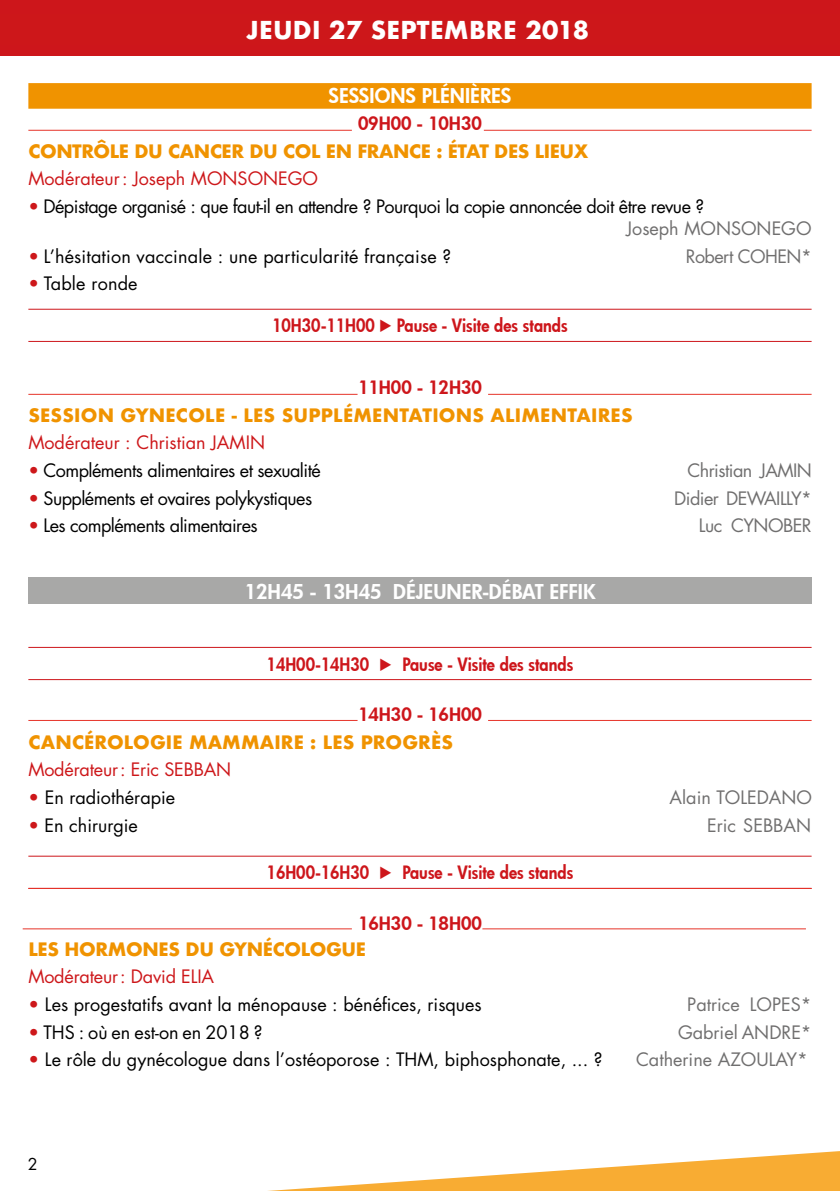
<style>
.page{position:relative;width:840px;height:1191px;background:#fff}
.page>*{position:absolute;margin:0;border:0;box-sizing:border-box;transform-origin:0 0}
.t1{font:700 24px "Futura";letter-spacing:.01em;color:#fff}
.t2{font:800 20px "Futura";color:#fff}
.t3{font:18px "Futura";color:#000}
.t4{font:18px/22px "Futura";letter-spacing:-.03em;color:#000}
.t5{font:800 18px "Futura";color:#cd161b;scale:.9 1}
.t6{font:18px "Futura";color:#cd171a}
.t7{font:700 18px "Futura";letter-spacing:.005em;color:#f09300}
.t8{font:18px "Futura";color:#706f6f}
.t9{font:18px "Futura";letter-spacing:-.03em;color:#706f6f}
.t10{font:800 18px "Futura";color:#cd161b}
.t11{font:700 18px "Futura";letter-spacing:-.025em;color:#f09300}
.t12{font:700 18px "Futura";letter-spacing:-.02em;color:#f09300}
.t13{font:16px "Futura";color:#000}
.s1{color:#cd171a}
.s2{color:#706f6f}
</style>
<div class="page">
<div style="left:0;top:0;width:839px;height:56px;background:#cd161b"></div>
<div style="left:28px;top:83px;width:783px;height:26px;background:#f09300"></div>
<hr style="left:28px;top:309px;width:783px;height:1px;background:#cd161b">
<hr style="left:28px;top:341px;width:783px;height:1px;background:#cd161b">
<hr style="left:483px;top:130px;width:328px;height:1px;background:#e63329">
<hr style="left:28px;top:130px;width:323px;height:1px;background:#e63329">
<hr style="left:28px;top:647px;width:783px;height:1px;background:#cd161b">
<hr style="left:28px;top:679px;width:783px;height:1px;background:#cd161b">
<hr style="left:28px;top:855px;width:783px;height:1px;background:#cd161b">
<hr style="left:28px;top:888px;width:783px;height:1px;background:#cd161b">
<div style="left:28px;top:577px;width:783px;height:26px;background:#a8a8a7"></div>
<svg style="left:268px;top:1151px;width:571px;height:40px"></svg>
<hr style="left:28px;top:394px;width:329px;height:1px;background:#e63329">
<hr style="left:488px;top:394px;width:323px;height:1px;background:#e63329">
<hr style="left:28px;top:888px;width:329px;height:1px;background:#e63329">
<hr style="left:488px;top:888px;width:323px;height:1px;background:#e63329">
<hr style="left:28px;top:720px;width:329px;height:1px;background:#e63329">
<hr style="left:488px;top:720px;width:323px;height:1px;background:#e63329">
<hr style="left:23px;top:928px;width:328px;height:1px;background:#e63329">
<hr style="left:482px;top:928px;width:323px;height:1px;background:#e63329">
<h1 class="t1" style="left:246px;top:13px;width:344px">JEUDI 27 SEPTEMBRE 2018</h1>
<p class="t2" style="left:328px;top:82px;width:184px">SESSIONS PLÉNIÈRES</p>
<p class="t10" style="left:358px;top:111px;width:125px">09H00 - 10H30</p>
<p class="t11" style="left:28px;top:138px;width:561px">CONTRÔLE DU CANCER DU COL EN FRANCE : ÉTAT DES LIEUX</p>
<p class="t6" style="left:28px;top:166px;width:291px">Modérateur: Joseph MONSONEGO</p>
<p class="t4" style="left:626px;top:195px;width:186px;text-indent:-598px"><span class="s1">•</span> Dépistage organisé : que faut-il en attendre ? Pourquoi la copie annoncée doit être revue ?<br><span class="s2">Joseph MONSONEGO</span></p>
<p class="t3" style="left:28px;top:244px;width:424px"><span class="s1">•</span> L’hésitation vaccinale : une particularité française ?</p>
<p class="t9" style="left:685px;top:244px;width:127px">Robert COHEN*</p>
<p class="t3" style="left:28px;top:271px;width:111px"><span class="s1">•</span> Table ronde</p>
<p class="t5" style="left:272px;top:313px;width:329px">10H30-11H00 • Pause - Visite des stands</p>
<p class="t10" style="left:358px;top:375px;width:125px">11H00 - 12H30</p>
<p class="t7" style="left:28px;top:402px;width:605px">SESSION GYNECOLE - LES SUPPLÉMENTATIONS ALIMENTAIRES</p>
<p class="t6" style="left:28px;top:430px;width:238px">Modérateur : Christian JAMIN</p>
<p class="t4" style="left:28px;top:459px;width:294px"><span class="s1">•</span> Compléments alimentaires et sexualité</p>
<p class="t9" style="left:687px;top:458px;width:126px">Christian JAMIN</p>
<p class="t4" style="left:28px;top:487px;width:285px"><span class="s1">•</span> Suppléments et ovaires polykystiques</p>
<p class="t9" style="left:673px;top:485px;width:139px">Didier DEWAILLY*</p>
<p class="t4" style="left:28px;top:514px;width:231px"><span class="s1">•</span> Les compléments alimentaires</p>
<p class="t9" style="left:698px;top:513px;width:114px">Luc CYNOBER</p>
<p class="t2" style="left:244px;top:577px;width:352px">12H45 - 13H45 DÉJEUNER-DÉBAT EFFIK</p>
<p class="t5" style="left:266px;top:652px;width:342px">14H00-14H30 • Pause - Visite des stands</p>
<p class="t10" style="left:358px;top:702px;width:125px">14H30 - 16H00</p>
<p class="t7" style="left:28px;top:729px;width:426px">CANCÉROLOGIE MAMMAIRE : LES PROGRÈS</p>
<p class="t6" style="left:28px;top:757px;width:204px">Modérateur: Eric SEBBAN</p>
<p class="t3" style="left:28px;top:785px;width:148px"><span class="s1">•</span> En radiothérapie</p>
<p class="t8" style="left:669px;top:785px;width:144px">Alain TOLEDANO</p>
<p class="t3" style="left:28px;top:812px;width:111px"><span class="s1">•</span> En chirurgie</p>
<p class="t8" style="left:706px;top:812px;width:105px">Eric SEBBAN</p>
<p class="t5" style="left:266px;top:860px;width:342px">16H00-16H30 • Pause - Visite des stands</p>
<p class="t10" style="left:358px;top:910px;width:125px">16H30 - 18H00</p>
<p class="t12" style="left:28px;top:936px;width:339px">LES HORMONES DU GYNÉCOLOGUE</p>
<p class="t6" style="left:28px;top:964px;width:187px">Modérateur: David ELIA</p>
<p class="t3" style="left:28px;top:992px;width:454px"><span class="s1">•</span> Les progestatifs avant la ménopause : bénéfices, risques</p>
<p class="t8" style="left:687px;top:992px;width:126px">Patrice LOPES*</p>
<p class="t3" style="left:28px;top:1019px;width:235px"><span class="s1">•</span> THS : où en est-on en 2018 ?</p>
<p class="t8" style="left:677px;top:1019px;width:135px">Gabriel ANDRE*</p>
<p class="t3" style="left:28px;top:1047px;width:575px"><span class="s1">•</span> Le rôle du gynécologue dans l’ostéoporose : THM, biphosphonate, ... ?</p>
<p class="t8" style="left:635px;top:1047px;width:173px">Catherine AZOULAY*</p>
<p class="t13" style="left:28px;top:1153px;width:11px">2</p>
</div>
